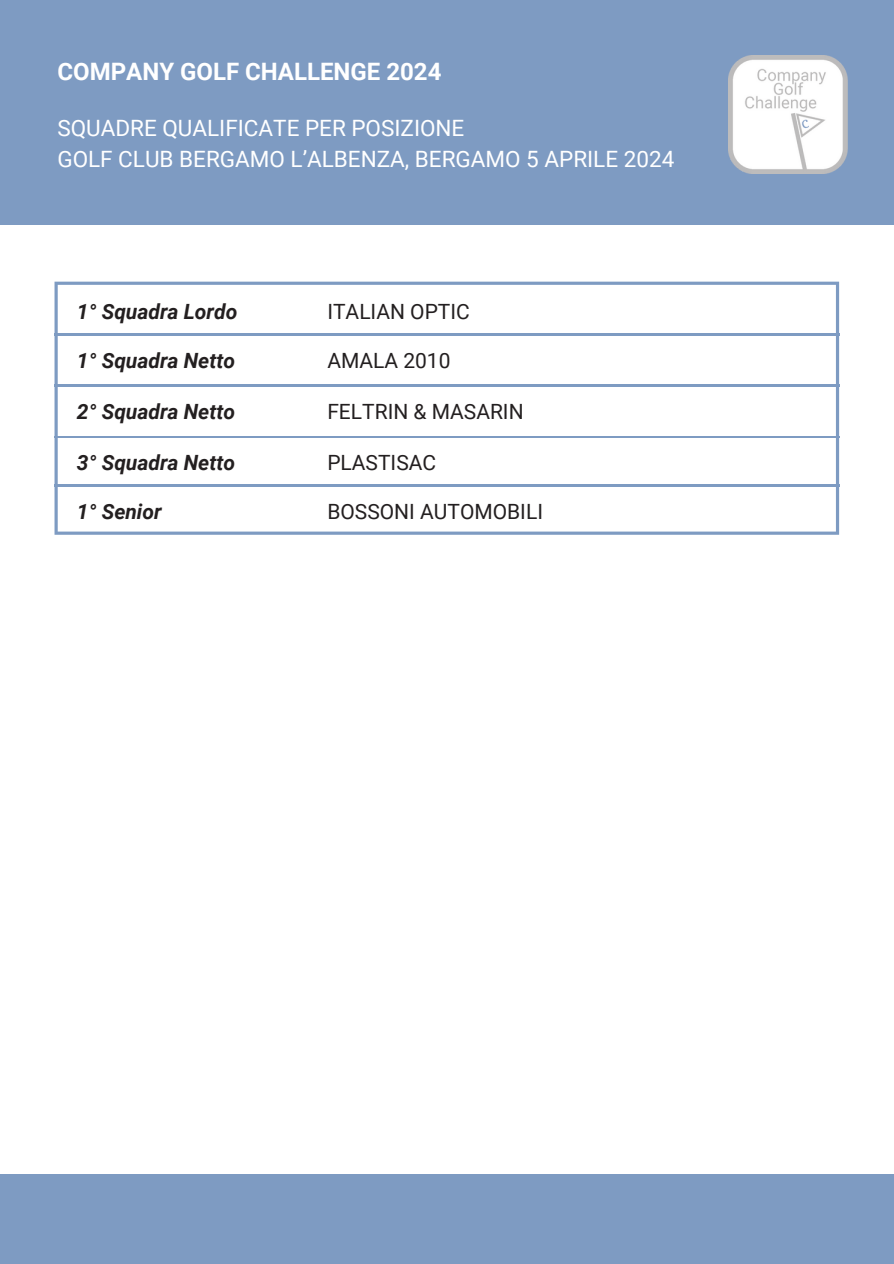
<style>
.page{position:relative;width:894px;height:1264px;background:#fff}
.page>*{position:absolute;margin:0;border:0;box-sizing:border-box;transform-origin:0 0}
.t1{font:700 24px "Roboto";color:#fff}
.t2{font:22.5px/31.5px "Roboto";color:#fff}
.t3{font:italic 700 21px "Roboto";color:#231f20}
.t4{font:21px "Roboto";color:#231f20}
</style>
<div class="page">
<svg style="left:54px;top:282px;width:784px;height:253px"></svg>
<hr style="left:54px;top:334px;width:784px;height:1px;background:#7e9bc2">
<hr style="left:54px;top:385px;width:784px;height:1px;background:#7e9bc2">
<hr style="left:54px;top:436px;width:784px;height:2px;background:#7e9bc2">
<hr style="left:54px;top:484px;width:784px;height:2px;background:#7e9bc2">
<div style="left:0;top:0;width:893px;height:224px;background:#7e9bc2"></div>
<img style="left:728px;top:55px;width:118px;height:119px">
<div style="left:0;top:1174px;width:893px;height:89px;background:#7e9bc2"></div>
<p class="t1" style="left:57px;top:58px;width:385px">COMPANY GOLF CHALLENGE 2024</p>
<h3 class="t2" style="left:57px;top:112px;width:618px">SQUADRE QUALIFICATE PER POSIZIONE<br>GOLF CLUB BERGAMO L’ALBENZA, BERGAMO 5 APRILE 2024</h3>
<h1 class="t3" style="left:77px;top:299px;width:162px">1° Squadra Lordo</h1>
<h2 class="t4" style="left:327px;top:299px;width:144px">ITALIAN OPTIC</h2>
<p class="t3" style="left:77px;top:348px;width:160px">1° Squadra Netto</p>
<p class="t4" style="left:327px;top:348px;width:125px">AMALA 2010</p>
<h3 class="t3" style="left:77px;top:399px;width:160px">2° Squadra Netto</h3>
<p class="t4" style="left:327px;top:399px;width:198px">FELTRIN &amp; MASARIN</p>
<h3 class="t3" style="left:77px;top:450px;width:160px">3° Squadra Netto</h3>
<p class="t4" style="left:327px;top:450px;width:110px">PLASTISAC</p>
<p class="t3" style="left:77px;top:499px;width:86px">1° Senior</p>
<h3 class="t4" style="left:327px;top:499px;width:217px">BOSSONI AUTOMOBILI</h3>
</div>
